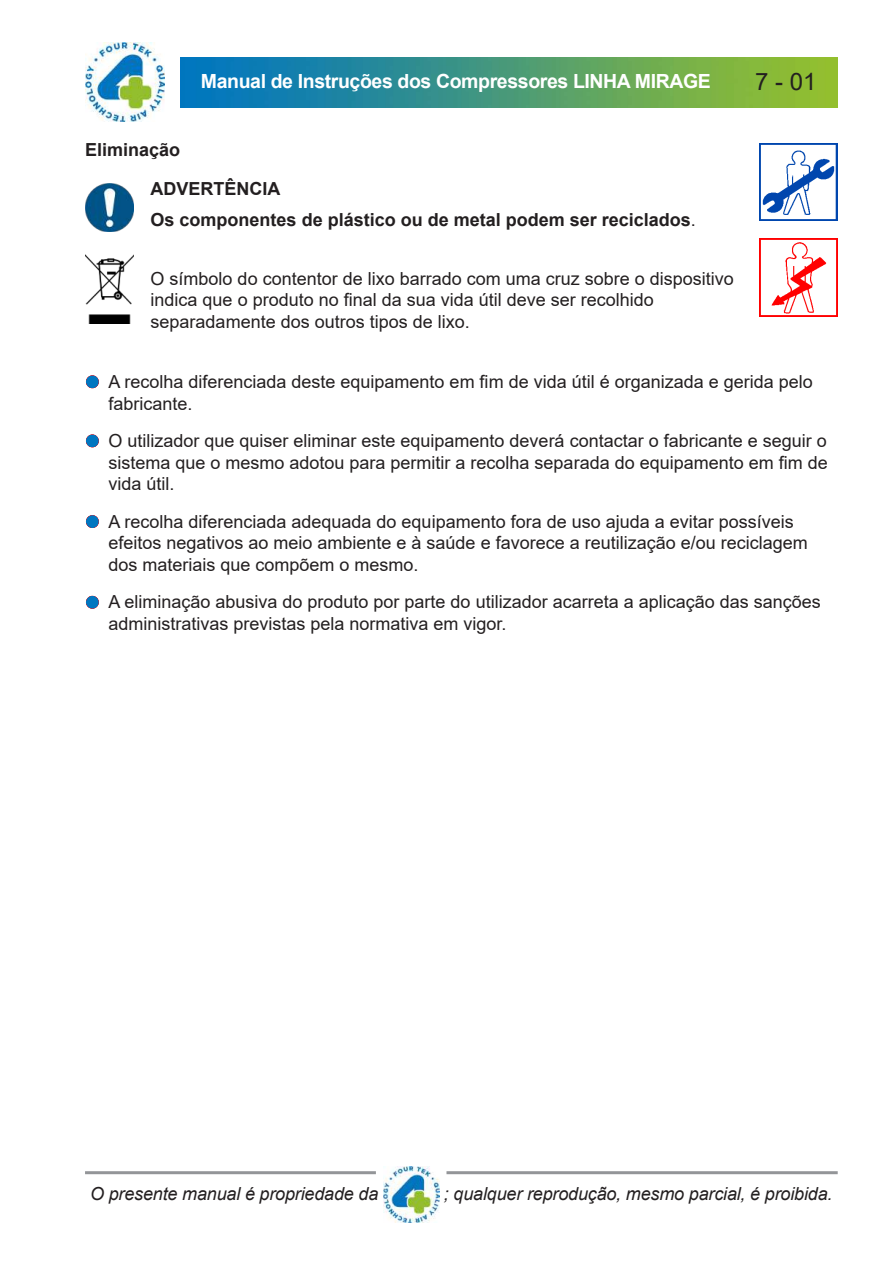
<style>
.page{position:relative;width:893px;height:1263px;background:#fff}
.page>*{position:absolute;margin:0;border:0;box-sizing:border-box;transform-origin:0 0}
.t1{font:24px "Arial";color:#231f20}
.t2{font:700 19.5px "Arial";letter-spacing:-.02em;color:#fff}
.t3{font:18px/21.6px "Arial";color:#231f20}
.t4{font:italic 18px "Arial";letter-spacing:-.01em;color:#231f20}
.t5{font:700 18px/30.6px "Arial";color:#231f20}
.s1{font-weight:400}
</style>
<div class="page">
<img style="left:180px;top:57px;width:658px;height:50px">
<hr style="left:85px;top:1171px;width:291px;height:3px;background:#939598">
<hr style="left:446px;top:1171px;width:392px;height:3px;background:#939598">
<img style="left:383px;top:1166px;width:56px;height:56px">
<img style="left:85px;top:43px;width:79px;height:79px">
<img style="left:760px;top:239px;width:78px;height:78px">
<img style="left:760px;top:143px;width:78px;height:78px">
<img style="left:85px;top:183px;width:49px;height:49px">
<img style="left:85px;top:254px;width:49px;height:69px">
<svg style="left:86px;top:375px;width:13px;height:13px"></svg>
<svg style="left:86px;top:434px;width:13px;height:13px"></svg>
<svg style="left:86px;top:515px;width:13px;height:13px"></svg>
<svg style="left:86px;top:596px;width:13px;height:13px"></svg>
<p class="t5" style="left:85px;top:135px;width:97px">Eliminação</p>
<p class="t2" style="left:201px;top:68px;width:512px">Manual de Instruções dos Compressores LINHA MIRAGE</p>
<p class="t5" style="left:151px;top:174px;width:547px">ADVERTÊNCIA<br>Os componentes de plástico ou de metal podem ser reciclados<span class="s1">.</span></p>
<p class="t3" style="left:151px;top:268px;width:585px">O símbolo do contentor de lixo barrado com uma cruz sobre o dispositivo indica que o produto no final da sua vida útil deve ser recolhido separadamente dos outros tipos de lixo.</p>
<h1 class="t1" style="left:755px;top:65px;width:63px">7 - 01</h1>
<p class="t3" style="left:108px;top:371px;width:706px">A recolha diferenciada deste equipamento em fim de vida útil é organizada e gerida pelo fabricante.</p>
<p class="t3" style="left:108px;top:430px;width:721px;text-align:justify">O utilizador que quiser eliminar este equipamento deverá contactar o fabricante e seguir o sistema que o mesmo adotou para permitir a recolha separada do equipamento em fim de vida útil.</p>
<p class="t3" style="left:108px;top:511px;width:701px">A recolha diferenciada adequada do equipamento fora de uso ajuda a evitar possíveis efeitos negativos ao meio ambiente e à saúde e favorece a reutilização e/ou reciclagem dos materiais que compõem o mesmo.</p>
<p class="t3" style="left:108px;top:591px;width:714px">A eliminação abusiva do produto por parte do utilizador acarreta a aplicação das sanções administrativas previstas pela normativa em vigor.</p>
<p class="t4" style="left:90px;top:1182px;width:290px">O presente manual é propriedade da</p>
<p class="t4" style="left:444px;top:1182px;width:390px">; qualquer reprodução, mesmo parcial, é proibida.</p>
</div>
